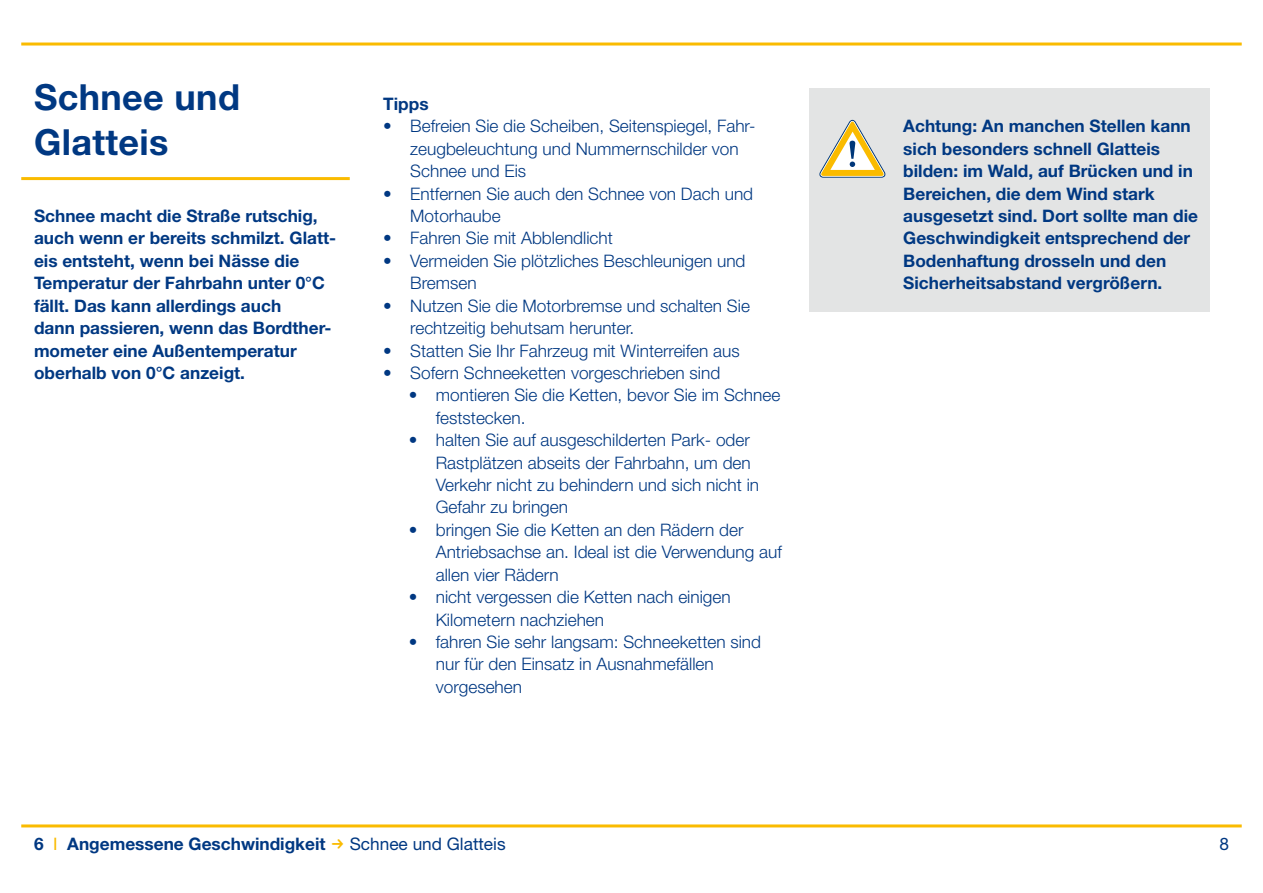
<style>
.page{position:relative;width:1263px;height:893px;background:#fff}
.page>*{position:absolute;margin:0;border:0;box-sizing:border-box;transform-origin:0 0}
.t1{font:700 36px/44.8px "Helvetica Neue LT Std";color:#003882}
.t2{font:300 17.25px/22.5px "Helvetica Neue LT Std";color:#003882}
.t3{font:700 17.25px/22.5px "Helvetica Neue LT Std";color:#003882}
.t4{font:17.25px "Helvetica Neue LT Std";color:#003882}
.s1{font-weight:400;color:#fabb00}
</style>
<div class="page">
<div style="left:809px;top:88px;width:401px;height:224px;background:#e3e4e4"></div>
<svg style="left:819px;top:120px;width:67px;height:58px"></svg>
<hr style="left:21px;top:177px;width:329px;height:3px;background:#fabb00">
<hr style="left:21px;top:43px;width:1221px;height:3px;background:#fabb00">
<hr style="left:21px;top:824px;width:1221px;height:3px;background:#fabb00">
<h1 class="t1" style="left:34px;top:74px;width:207px">Schnee und<br>Glatteis</h1>
<p class="t3" style="left:34px;top:204px;width:304px">Schnee macht die Straße rutschig, auch wenn er bereits schmilzt. Glatt&shy;eis entsteht, wenn bei Nässe die<br>Temperatur der Fahrbahn unter 0°C fällt. Das kann allerdings auch<br>dann passieren, wenn das Bordther&shy;mometer eine Außentemperatur oberhalb von 0°C anzeigt.</p>
<p class="t3" style="left:383px;top:92px;width:47px">Tipps</p>
<p class="t2" style="left:410px;top:115px;width:347px;text-indent:-27px">• Befreien Sie die Scheiben, Seitenspiegel, Fahr&shy;zeugbeleuchtung und Nummernschilder von<br>Schnee und Eis</p>
<p class="t2" style="left:410px;top:182px;width:344px;text-indent:-27px">• Entfernen Sie auch den Schnee von Dach und<br>Motorhaube</p>
<p class="t2" style="left:383px;top:227px;width:231px">• Fahren Sie mit Abblendlicht</p>
<p class="t2" style="left:410px;top:249px;width:337px;text-indent:-27px">• Vermeiden Sie plötzliches Beschleunigen und<br>Bremsen</p>
<p class="t2" style="left:410px;top:294px;width:341px;text-indent:-27px">• Nutzen Sie die Motorbremse und schalten Sie rechtzeitig behutsam herunter.</p>
<p class="t2" style="left:383px;top:339px;width:358px">• Statten Sie Ihr Fahrzeug mit Winterreifen aus</p>
<p class="t2" style="left:383px;top:361px;width:338px">• Sofern Schneeketten vorgeschrieben sind</p>
<p class="t2" style="left:436px;top:384px;width:346px;text-indent:-27px">• montieren Sie die Ketten, bevor Sie im Schnee feststecken.</p>
<p class="t2" style="left:436px;top:428px;width:325px;text-indent:-27px">• halten Sie auf ausgeschilderten Park- oder Rastplätzen abseits der Fahrbahn, um den Verkehr nicht zu behindern und sich nicht in Gefahr zu bringen</p>
<p class="t2" style="left:436px;top:518px;width:348px;text-indent:-27px">• bringen Sie die Ketten an den Rädern der<br>Antriebsachse an. Ideal ist die Verwendung auf allen vier Rädern</p>
<p class="t2" style="left:436px;top:585px;width:296px;text-indent:-27px">• nicht vergessen die Ketten nach einigen<br>Kilometern nachziehen</p>
<p class="t2" style="left:436px;top:630px;width:327px;text-indent:-27px">• fahren Sie sehr langsam: Schneeketten sind nur für den Einsatz in Ausnahmefällen vorgesehen</p>
<p class="t3" style="left:903px;top:114px;width:296px">Achtung: An manchen Stellen kann sich besonders schnell Glatteis bilden: im Wald, auf Brücken und in Bereichen, die dem Wind stark ausgesetzt sind. Dort sollte man die Geschwindigkeit entsprechend der Bodenhaftung drosseln und den Sicherheitsabstand vergrößern.</p>
<p class="t3" style="left:34px;top:832px;width:293px">6 <span class="s1">I</span> Angemessene Geschwindigkeit</p>
<p class="t4" style="left:350px;top:833px;width:157px">Schnee und Glatteis</p>
<p class="t4" style="left:1219px;top:833px;width:11px">8</p>
</div>
